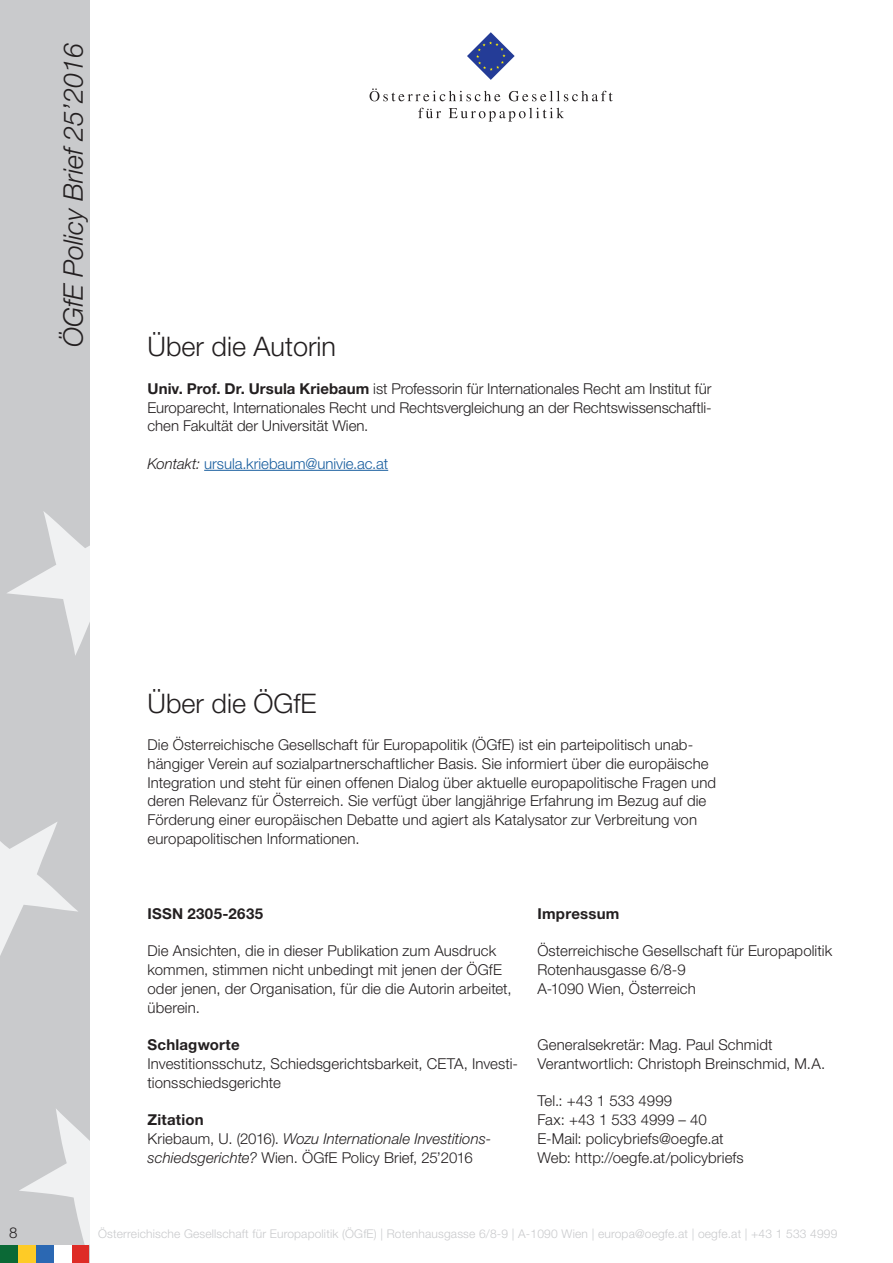
<style>
.page{position:relative;width:893px;height:1263px;background:#fff}
.page>*{position:absolute;margin:0;border:0;box-sizing:border-box;transform-origin:0 0}
.Untertitel{font:300 27px "Helvetica Neue LT Std";color:#231f20}
.t1{font:italic 300 27px "Helvetica Neue LT Std";color:#231f20}
.Standard_Paragraph{font:300 15px/18.8px "Helvetica Neue LT Std";letter-spacing:.005em;color:#231f20}
.Standard_Paragraph-2{font:italic 300 15px/18.8px "Helvetica Neue LT Std";letter-spacing:.005em;color:#231f20}
.Standard_Paragraph-3{font:700 15px "Helvetica Neue LT Std";letter-spacing:.015em;color:#231f20}
.Standard_Paragraph-4{font:300 15px "Helvetica Neue LT Std";letter-spacing:-.005em;color:#175d9e}
.t2{font:300 12px "Helvetica Neue LT Std";letter-spacing:.015em;color:#c9cacc}
.s1{font-weight:700}
.s2{font-style:italic;color:#231f20}
.s3{font-style:normal}
</style>
<div class="page">
<div style="left:0;top:0;width:89px;height:1263px;background:#c9cacc"></div>
<svg style="left:19px;top:1109px;width:70px;height:136px"></svg>
<svg style="left:0;top:822px;width:78px;height:134px"></svg>
<svg style="left:7px;top:511px;width:82px;height:144px"></svg>
<div style="left:18px;top:1245px;width:18px;height:18px;background:#fecb26"></div>
<div style="left:36px;top:1245px;width:18px;height:18px;background:#2b68b3"></div>
<div style="left:71px;top:1245px;width:18px;height:18px;background:#de2b26"></div>
<div style="left:0;top:1245px;width:18px;height:18px;background:#0b6936"></div>
<div style="left:54px;top:1245px;width:17px;height:18px;background:#fff"></div>
<svg style="left:467px;top:32px;width:48px;height:48px"></svg>
<svg style="left:370px;top:88px;width:130px;height:13px"></svg>
<svg style="left:509px;top:91px;width:104px;height:10px"></svg>
<svg style="left:418px;top:108px;width:23px;height:10px"></svg>
<svg style="left:449px;top:108px;width:115px;height:14px"></svg>
<hr style="left:204px;top:470px;width:184px;height:1px;background:#175d9e">
<h1 class="t1" style="left:57px;top:347px;width:305px;rotate:-90deg">ÖGfE Policy Brief 25’2016</h1>
<p class="Untertitel" style="left:148px;top:330px;width:190px">Über die Autorin</p>
<p class="Standard_Paragraph" style="left:148px;top:379px;width:566px;text-align:justify"><span class="s1">Univ. Prof. Dr. Ursula Kriebaum</span> ist Professorin für Internationales Recht am Institut für Europarecht, Internationales Recht und Rechtsvergleichung an der Rechtswissenschaftli&shy;chen Fakultät der Universität Wien.</p>
<p class="Standard_Paragraph-4" style="left:148px;top:454px;width:242px"><span class="s2">Kontakt:</span> ursula.kriebaum@univie.ac.at</p>
<p class="Untertitel" style="left:148px;top:686px;width:171px">Über die ÖGfE</p>
<p class="Standard_Paragraph" style="left:148px;top:735px;width:570px">Die Österreichische Gesellschaft für Europapolitik (ÖGfE) ist ein parteipolitisch unab&shy;hängiger Verein auf sozialpartnerschaftlicher Basis. Sie informiert über die europäische Integration und steht für einen offenen Dialog über aktuelle europapolitische Fragen und deren Relevanz für Österreich. Sie verfügt über langjährige Erfahrung im Bezug auf die Förderung einer europäischen Debatte und agiert als Katalysator zur Verbreitung von europapolitischen Informationen.</p>
<p class="Standard_Paragraph-3" style="left:148px;top:904px;width:117px">ISSN 2305-2635</p>
<p class="Standard_Paragraph" style="left:148px;top:941px;width:366px">Die Ansichten, die in dieser Publikation zum Ausdruck kommen, stimmen nicht unbedingt mit jenen der ÖGfE oder jenen, der Organisation, für die die Autorin arbeitet, überein.</p>
<p class="Standard_Paragraph-3" style="left:148px;top:1035px;width:94px">Schlagworte</p>
<p class="Standard_Paragraph" style="left:148px;top:1054px;width:372px">Investitionsschutz, Schiedsgerichtsbarkeit, CETA, Investi&shy;tionsschiedsgerichte</p>
<p class="Standard_Paragraph-3" style="left:148px;top:1110px;width:58px">Zitation</p>
<p class="Standard_Paragraph-2" style="left:148px;top:1129px;width:345px"><span class="s3">Kriebaum, U. (2016).</span> Wozu Internationale Investitions&shy;schiedsgerichte? <span class="s3">Wien. ÖGfE Policy Brief, 25’2016</span></p>
<p class="Standard_Paragraph-3" style="left:537px;top:904px;width:84px">Impressum</p>
<p class="Standard_Paragraph" style="left:537px;top:941px;width:296px">Österreichische Gesellschaft für Europapolitik</p>
<p class="Standard_Paragraph" style="left:537px;top:960px;width:150px">Rotenhausgasse 6/8-9</p>
<p class="Standard_Paragraph" style="left:537px;top:979px;width:160px">A-1090 Wien, Österreich</p>
<p class="Standard_Paragraph" style="left:537px;top:1035px;width:237px">Generalsekretär: Mag. Paul Schmidt</p>
<p class="Standard_Paragraph" style="left:537px;top:1054px;width:289px">Verantwortlich: Christoph Breinschmid, M.A.</p>
<p class="Standard_Paragraph" style="left:537px;top:1091px;width:136px">Tel.: +43 1 533 4999</p>
<p class="Standard_Paragraph" style="left:537px;top:1110px;width:171px">Fax: +43 1 533 4999 – 40</p>
<p class="Standard_Paragraph" style="left:537px;top:1129px;width:188px">E-Mail: policybriefs@oegfe.at</p>
<p class="Standard_Paragraph" style="left:537px;top:1147px;width:208px">Web: http://oegfe.at/policybriefs</p>
<p class="Standard_Paragraph" style="left:9px;top:1222px;width:10px">8</p>
<p class="t2" style="left:98px;top:1226px;width:741px">Österreichische Gesellschaft für Europapolitik (ÖGfE) | Rotenhausgasse 6/8-9 | A-1090 Wien | europa@oegfe.at | oegfe.at | +43 1 533 4999</p>
</div>
